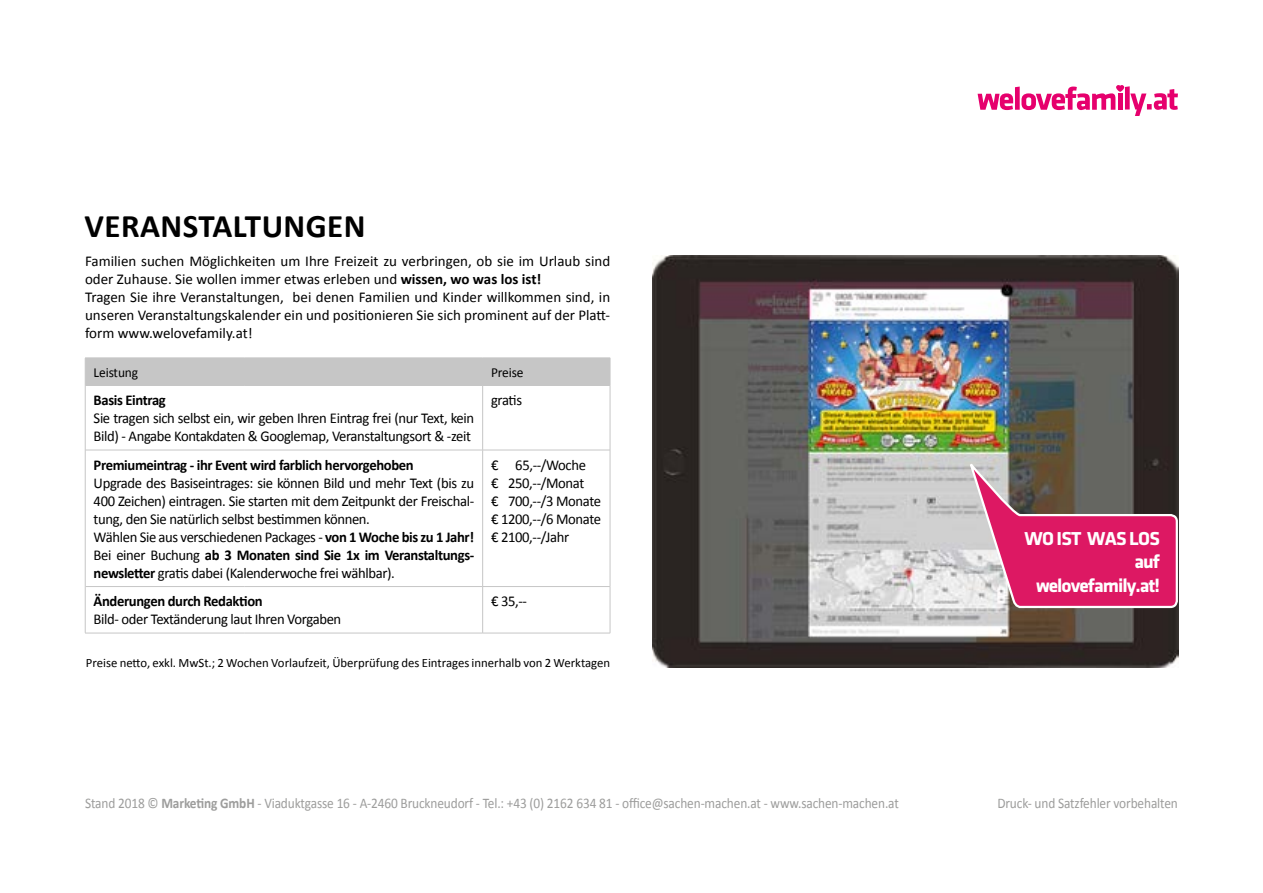
<style>
.page{position:relative;width:1263px;height:893px;background:#fff}
.page>*{position:absolute;margin:0;border:0;box-sizing:border-box;transform-origin:0 0}
.t1{font:700 33px "Calibri";letter-spacing:.015em;color:#000}
.t2{font:700 19.35px/23.2px "Klavika";letter-spacing:-.05em;color:#fff;text-align:right}
.t3{font:15px/18px "Calibri";letter-spacing:-.025em;color:#000}
.t4{font:15px/18px "Calibri";color:#000}
.t5{font:700 15px "Calibri";letter-spacing:-.025em;color:#000}
.t6{font:14.7px "Calibri";letter-spacing:-.01em;color:#9d9d9c;scale:.91 1}
.t7{font:13.8px "Calibri";letter-spacing:-.01em;color:#000}
.t8{font:12.75px "Calibri";color:#000}
.s1{font-weight:700}
</style>
<div class="page">
<hr style="left:85px;top:385px;width:159px;height:1px;background:#c6c6c6">
<hr style="left:244px;top:385px;width:239px;height:1px;background:#c6c6c6">
<hr style="left:483px;top:385px;width:127px;height:1px;background:#c6c6c6">
<hr style="left:85px;top:450px;width:159px;height:1px;background:#c6c6c6">
<hr style="left:244px;top:450px;width:239px;height:1px;background:#c6c6c6">
<hr style="left:483px;top:450px;width:127px;height:1px;background:#c6c6c6">
<hr style="left:85px;top:586px;width:159px;height:1px;background:#c6c6c6">
<hr style="left:244px;top:586px;width:239px;height:1px;background:#c6c6c6">
<hr style="left:483px;top:586px;width:127px;height:1px;background:#c6c6c6">
<hr style="left:85px;top:633px;width:159px;height:1px;background:#c6c6c6">
<hr style="left:244px;top:633px;width:239px;height:1px;background:#c6c6c6">
<hr style="left:483px;top:633px;width:127px;height:1px;background:#c6c6c6">
<div style="left:85px;top:358px;width:526px;height:27px;background:#c6c6c6"></div>
<hr style="left:85px;top:385px;width:1px;height:65px;background:#c6c6c6">
<hr style="left:482px;top:386px;width:1px;height:64px;background:#c6c6c6">
<hr style="left:610px;top:385px;width:1px;height:65px;background:#c6c6c6">
<hr style="left:85px;top:450px;width:1px;height:136px;background:#c6c6c6">
<hr style="left:482px;top:450px;width:1px;height:136px;background:#c6c6c6">
<hr style="left:610px;top:450px;width:1px;height:136px;background:#c6c6c6">
<hr style="left:85px;top:586px;width:1px;height:47px;background:#c6c6c6">
<hr style="left:482px;top:587px;width:1px;height:46px;background:#c6c6c6">
<hr style="left:610px;top:586px;width:1px;height:47px;background:#c6c6c6">
<img style="left:653px;top:255px;width:525px;height:413px">
<svg style="left:969px;top:464px;width:210px;height:145px;background:#b64b71"></svg>
<svg style="left:977px;top:85px;width:201px;height:31px"></svg>
<h1 class="t1" style="left:85px;top:205px;width:282px">VERANSTALTUNGEN</h1>
<p class="t4" style="left:85px;top:252px;width:527px">Familien suchen Möglichkeiten um Ihre Freizeit zu verbringen, ob sie im Urlaub sind oder Zuhause. Sie wollen immer etwas erleben und <span class="s1">wissen, wo was los ist!<br></span>Tragen Sie ihre Veranstaltungen, bei denen Familien und Kinder willkommen sind, in unseren Veranstaltungskalender ein und positionieren Sie sich prominent auf der Platt&shy;form www.welovefamily.at!</p>
<p class="t7" style="left:94px;top:364px;width:46px">Leistung</p>
<p class="t7" style="left:491px;top:364px;width:34px">Preise</p>
<p class="t5" style="left:94px;top:391px;width:74px">Basis Eintrag</p>
<p class="t3" style="left:94px;top:409px;width:382px">Sie tragen sich selbst ein, wir geben Ihren Eintrag frei (nur Text, kein<br>Bild) - Angabe Kontakdaten &amp; Googlemap, Veranstaltungsort &amp; -zeit</p>
<p class="t3" style="left:491px;top:391px;width:32px">gratis</p>
<p class="t5" style="left:94px;top:455px;width:322px">Premiumeintrag - ihr Event wird farblich hervorgehoben</p>
<p class="t3" style="left:94px;top:474px;width:382px">Upgrade des Basiseintrages: sie können Bild und mehr Text (bis zu 400 Zeichen) eintragen. Sie starten mit dem Zeitpunkt der Freischal&shy;tung, den Sie natürlich selbst bestimmen können.<br>Wählen Sie aus verschiedenen Packages - <span class="s1">von 1 Woche bis zu 1 Jahr!<br></span>Bei einer Buchung <span class="s1">ab 3 Monaten sind Sie 1x im Veranstaltungs&shy;newsletter</span> gratis dabei (Kalenderwoche frei wählbar).</p>
<p class="t5" style="left:94px;top:592px;width:171px">Änderungen durch Redaktion</p>
<p class="t3" style="left:94px;top:610px;width:249px">Bild- oder Textänderung laut Ihren Vorgaben</p>
<p class="t3" style="left:491px;top:456px;width:112px">€ 65,--/Woche<br>€ 250,--/Monat<br>€ 700,--/3 Monate € 1200,--/6 Monate € 2100,--/Jahr</p>
<p class="t3" style="left:491px;top:592px;width:37px">€ 35,--</p>
<p class="t8" style="left:86px;top:655px;width:526px">Preise netto, exkl. MwSt.; 2 Wochen Vorlaufzeit, Überprüfung des Eintrages innerhalb von 2 Werktagen</p>
<p class="t2" style="left:1024px;top:527px;width:137px">WO IST WAS LOS auf welovefamily.at!</p>
<p class="t6" style="left:85px;top:794px;width:896px">Stand 2018 © <span class="s1">Marketing GmbH</span> - Viaduktgasse 16 - A-2460 Bruckneudorf - Tel.: +43 (0) 2162 634 81 - office@sachen-machen.at - www.sachen-machen.at</p>
<p class="t6" style="left:997px;top:794px;width:200px">Druck- und Satzfehler vorbehalten</p>
</div>
